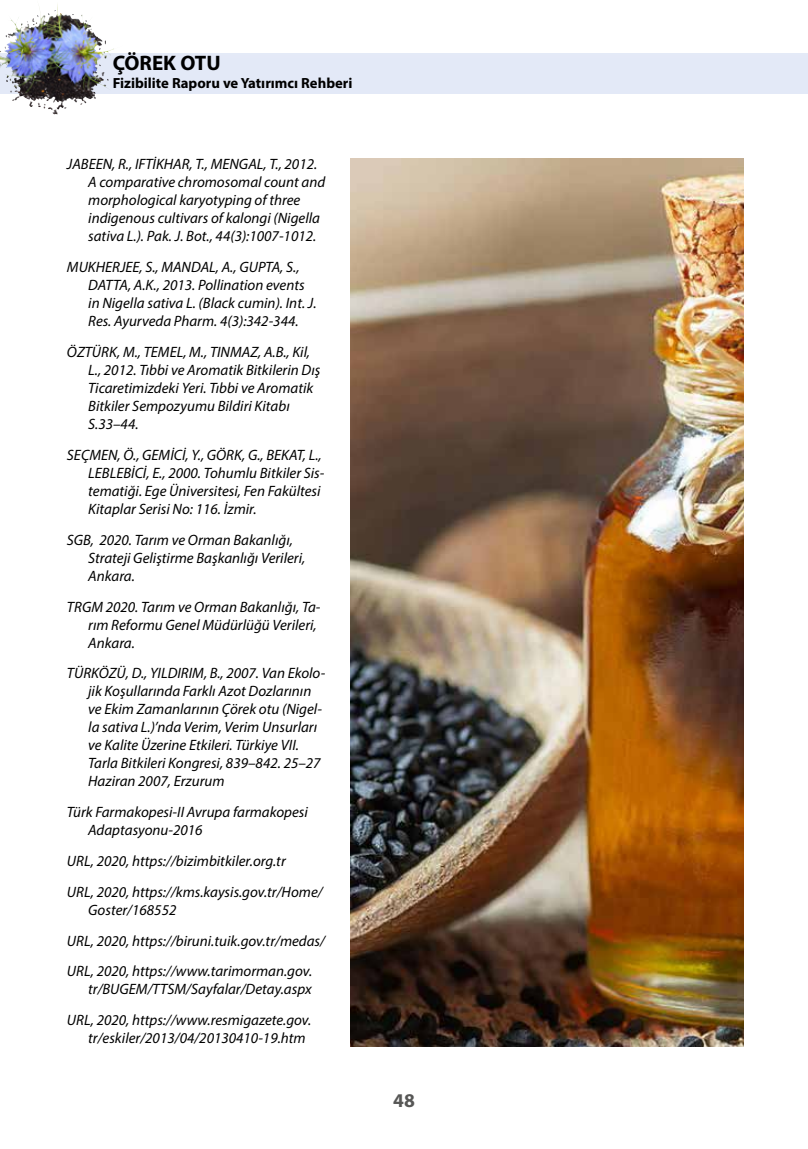
<style>
.page{position:relative;width:808px;height:1149px;background:#fff}
.page>*{position:absolute;margin:0;border:0;box-sizing:border-box;transform-origin:0 0}
.t1{font:700 21px "Myriad Pro";color:#000}
.t2{font:700 19.5px "Myriad Pro";color:#575756}
.t3{font:italic 15px/18px "Myriad Pro";color:#000}
.t4{font:700 14.7px "Myriad Pro";color:#000}
</style>
<div class="page">
<div style="left:0;top:53px;width:808px;height:41px;background:#e3e9f7"></div>
<img style="left:0;top:8px;width:41px;height:57px">
<img style="left:351px;top:158px;width:392px;height:888px">
<h1 class="t1" style="left:113px;top:49px;width:110px">ÇÖREK OTU</h1>
<p class="t4" style="left:113px;top:73px;width:241px">Fizibilite Raporu ve Yatırımcı Rehberi</p>
<p class="t3" style="left:88px;top:155px;width:239px;text-indent:-21px">JABEEN, R., IFTİKHAR, T., MENGAL, T., 2012.<br>A comparative chromosomal count and morphological karyotyping of three indigenous cultivars of kalongi (Nigella sativa L.). Pak. J. Bot., 44(3):1007-1012.</p>
<p class="t3" style="left:88px;top:258px;width:230px;text-indent:-21px">MUKHERJEE, S., MANDAL, A., GUPTA, S., DATTA, A.K., 2013. Pollination events in Nigella sativa L. (Black cumin). Int. J.<br>Res. Ayurveda Pharm. 4(3):342-344.</p>
<p class="t3" style="left:88px;top:342px;width:234px;text-indent:-21px">ÖZTÜRK, M., TEMEL, M., TINMAZ, A.B., Kil, L., 2012. Tıbbi ve Aromatik Bitkilerin Dış Ticaretimizdeki Yeri. Tıbbi ve Aromatik Bitkiler Sempozyumu Bildiri Kitabı S.33–44.</p>
<p class="t3" style="left:88px;top:445px;width:238px;text-indent:-21px">SEÇMEN, Ö., GEMİCİ, Y., GÖRK, G., BEKAT, L., LEBLEBİCİ, E., 2000. Tohumlu Bitkiler Sis&shy;tematiği. Ege Üniversitesi, Fen Fakültesi Kitaplar Serisi No: 116. İzmir.</p>
<p class="t3" style="left:88px;top:530px;width:219px;text-indent:-21px">SGB, 2020. Tarım ve Orman Bakanlığı,<br>Strateji Geliştirme Başkanlığı Verileri,<br>Ankara.</p>
<p class="t3" style="left:88px;top:597px;width:234px;text-indent:-21px">TRGM 2020. Tarım ve Orman Bakanlığı, Ta&shy;rım Reformu Genel Müdürlüğü Verileri,<br>Ankara.</p>
<p class="t3" style="left:88px;top:663px;width:239px;text-indent:-21px">TÜRKÖZÜ, D., YILDIRIM, B., 2007. Van Ekolo&shy;jik Koşullarında Farklı Azot Dozlarının ve Ekim Zamanlarının Çörek otu (Nigel&shy;la sativa L.)’nda Verim, Verim Unsurları ve Kalite Üzerine Etkileri. Türkiye VII.<br>Tarla Bitkileri Kongresi, 839–842. 25–27<br>Haziran 2007, Erzurum</p>
<p class="t3" style="left:88px;top:802px;width:221px;text-indent:-21px">Türk Farmakopesi-II Avrupa farmakopesi<br>Adaptasyonu-2016</p>
<p class="t3" style="left:67px;top:845px;width:257px;line-height:30.8px">URL, 2020, https://bizimbitkiler.org.tr<br>URL, 2020, https://kms.kaysis.gov.tr/Home/</p>
<p class="t3" style="left:67px;top:893px;width:260px;line-height:30.8px;text-indent:21px">Goster/168552<br>URL, 2020, https://biruni.tuik.gov.tr/medas/<br>URL, 2020, https://www.tarimorman.gov.</p>
<p class="t3" style="left:67px;top:973px;width:246px;line-height:30.8px;text-align:right">tr/BUGEM/TTSM/Sayfalar/Detay.aspx<br>URL, 2020, https://www.resmigazete.gov.</p>
<p class="t3" style="left:88px;top:1028px;width:219px">tr/eskiler/2013/04/20130410-19.htm</p>
<h2 class="t2" style="left:393px;top:1087px;width:23px">48</h2>
</div>
